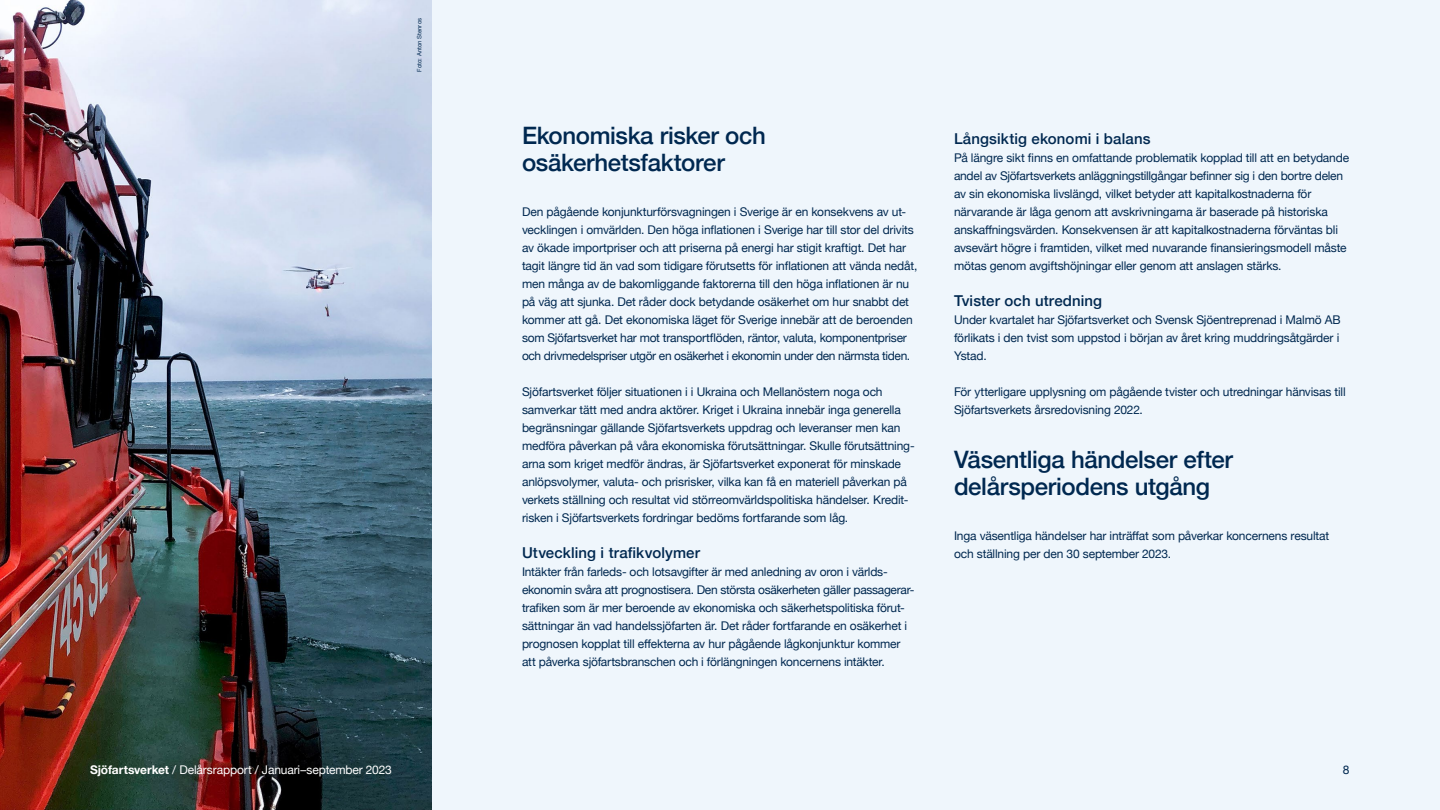
<style>
.page{position:relative;width:1440px;height:810px;background:#eff6fc}
.page>*{position:absolute;margin:0;border:0;box-sizing:border-box;transform-origin:0 0}
.Rubrik_2{font:500 24px/27px "Helvetica Neue";letter-spacing:-.015em;color:#002850}
.Rubrik_3{font:500 15px "Helvetica Neue";letter-spacing:.005em;color:#002850}
.Brödtext{font:12px/18px "Helvetica Neue";letter-spacing:-.015em;color:#002850}
.Brödtext-2{font:12px "Helvetica Neue";letter-spacing:-.01em;color:#fff}
.Fotobyline{font:6px "Helvetica Neue";color:#002850}
.s1{font-weight:700}
</style>
<div class="page">
<img style="left:0;top:0;width:432px;height:810px">
<p class="Fotobyline" style="left:415px;top:72px;width:55px;rotate:-90deg">Foto: Anton Stenros</p>
<p class="Rubrik_2" style="left:522px;top:120px;width:245px">Ekonomiska risker och osäkerhetsfaktorer</p>
<p class="Brödtext" style="left:522px;top:203px;width:397px">Den pågående konjunkturförsvagningen i Sverige är en konsekvens av ut&shy;vecklingen i omvärlden. Den höga inflationen i Sverige har till stor del drivits av ökade importpriser och att priserna på energi har stigit kraftigt. Det har tagit längre tid än vad som tidigare förutsetts för inflationen att vända nedåt, men många av de bakomliggande faktorerna till den höga inflationen är nu på väg att sjunka. Det råder dock betydande osäkerhet om hur snabbt det kommer att gå. Det ekonomiska läget för Sverige innebär att de beroenden som Sjöfartsverket har mot transportflöden, räntor, valuta, komponentpriser och drivmedelspriser utgör en osäkerhet i ekonomin under den närmsta tiden.</p>
<p class="Brödtext" style="left:522px;top:383px;width:394px">Sjöfartsverket följer situationen i i Ukraina och Mellanöstern noga och samverkar tätt med andra aktörer. Kriget i Ukraina innebär inga generella begränsningar gällande Sjöfartsverkets uppdrag och leveranser men kan medföra påverkan på våra ekonomiska förutsättningar. Skulle förutsättning&shy;arna som kriget medför ändras, är Sjöfartsverket exponerat för minskade anlöpsvolymer, valuta- och prisrisker, vilka kan få en materiell påverkan på verkets ställning och resultat vid störreomvärldspolitiska händelser. Kredit&shy;risken i Sjöfartsverkets fordringar bedöms fortfarande som låg.</p>
<p class="Rubrik_3" style="left:522px;top:541px;width:180px">Utveckling i trafikvolymer</p>
<p class="Brödtext" style="left:522px;top:563px;width:394px">Intäkter från farleds- och lotsavgifter är med anledning av oron i världs&shy;ekonomin svåra att prognostisera. Den största osäkerheten gäller passagerar&shy;trafiken som är mer beroende av ekonomiska och säkerhetspolitiska förut&shy;sättningar än vad handelssjöfarten är. Det råder fortfarande en osäkerhet i prognosen kopplat till effekterna av hur pågående lågkonjunktur kommer att påverka sjöfartsbranschen och i förlängningen koncernens intäkter.</p>
<p class="Rubrik_3" style="left:954px;top:127px;width:198px">Långsiktig ekonomi i balans</p>
<p class="Brödtext" style="left:954px;top:149px;width:397px">På längre sikt finns en omfattande problematik kopplad till att en betydande andel av Sjöfartsverkets anläggningstillgångar befinner sig i den bortre delen av sin ekonomiska livslängd, vilket betyder att kapitalkostnaderna för närvarande är låga genom att avskrivningarna är baserade på historiska anskaffningsvärden. Konsekvensen är att kapitalkostnaderna förväntas bli avsevärt högre i framtiden, vilket med nuvarande finansieringsmodell måste mötas genom avgiftshöjningar eller genom att anslagen stärks.</p>
<p class="Rubrik_3" style="left:954px;top:289px;width:150px">Tvister och utredning</p>
<p class="Brödtext" style="left:954px;top:311px;width:388px;text-align:justify">Under kvartalet har Sjöfartsverket och Svensk Sjöentreprenad i Malmö AB förlikats i den tvist som uppstod i början av året kring muddringsåtgärder i Ystad.</p>
<p class="Brödtext" style="left:954px;top:383px;width:393px">För ytterligare upplysning om pågående tvister och utredningar hänvisas till<br>Sjöfartsverkets årsredovisning 2022.</p>
<p class="Rubrik_2" style="left:954px;top:444px;width:281px">Väsentliga händelser efter delårsperiodens utgång</p>
<p class="Brödtext" style="left:954px;top:527px;width:377px">Inga väsentliga händelser har inträffat som påverkar koncernens resultat och ställning per den 30 september 2023.</p>
<p class="Brödtext-2" style="left:90px;top:761px;width:303px"><span class="s1">Sjöfartsverket</span> / Delårsrapport / Januari–september 2023</p>
<p class="Brödtext" style="left:1343px;top:761px;width:8px">8</p>
</div>
